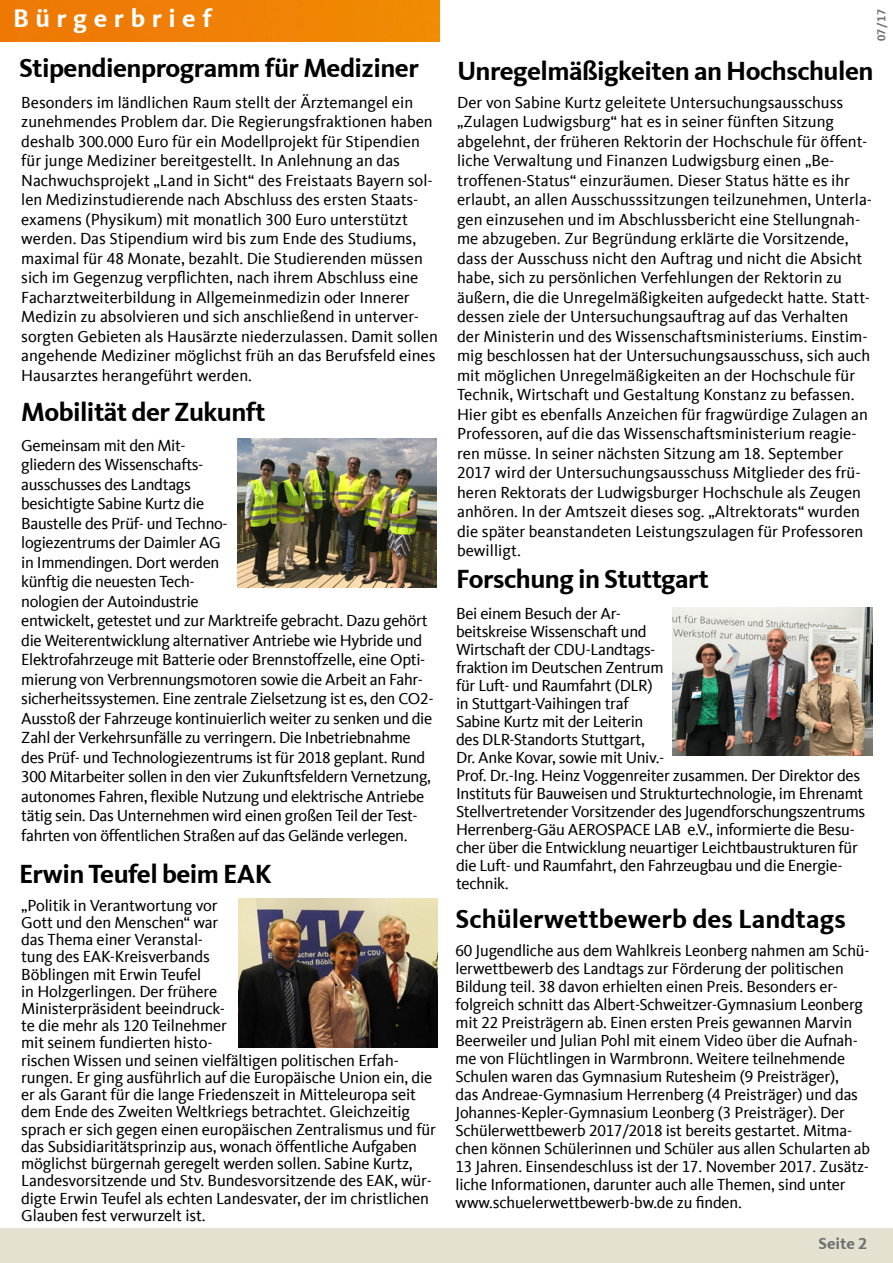
<style>
.page{position:relative;width:893px;height:1263px;background:#fff}
.page>*{position:absolute;margin:0;border:0;box-sizing:border-box;transform-origin:0 0}
.t1{font:700 27px "CDU Kievit Tab";letter-spacing:-.02em;color:#000}
.t2{font:700 27px "CDU Kievit Tab";color:#000}
.t3{font:700 26.1px "CDU Kievit Tab";letter-spacing:.25em;color:#fff}
.t4{font:16.5px/19.5px "CDU Kievit Tab";letter-spacing:-.01em;color:#000}
.t5{font:700 16.5px "CDU Kievit Tab";color:#706f6f}
.t6{font:700 12px "CDU Kievit Tab";color:#706f6f}
</style>
<div class="page">
<img style="left:0;top:0;width:440px;height:41px">
<div style="left:0;top:1228px;width:893px;height:35px;background:#e4e1d1"></div>
<img style="left:237px;top:439px;width:200px;height:149px">
<img style="left:673px;top:607px;width:200px;height:149px">
<img style="left:238px;top:899px;width:200px;height:148px">
<h2 class="t3" style="left:13px;top:3px;width:200px">Bürgerbrief</h2>
<h1 class="t1" style="left:19px;top:52px;width:401px">Stipendienprogramm für Mediziner</h1>
<p class="t4" style="left:21px;top:93px;width:418px">Besonders im ländlichen Raum stellt der Ärztemangel ein zunehmendes Problem dar. Die Regierungsfraktionen haben deshalb 300.000 Euro für ein Modellprojekt für Stipendien für junge Mediziner bereitgestellt. In Anlehnung an das Nachwuchsprojekt „Land in Sicht“ des Freistaats Bayern sol&shy;len Medizinstudierende nach Abschluss des ersten Staats&shy;examens (Physikum) mit monatlich 300 Euro unterstützt werden. Das Stipendium wird bis zum Ende des Studiums, maximal für 48 Monate, bezahlt. Die Studierenden müssen sich im Gegenzug verpflichten, nach ihrem Abschluss eine Facharztweiterbildung in Allgemeinmedizin oder Innerer Medizin zu absolvieren und sich anschließend in unterver&shy;sorgten Gebieten als Hausärzte niederzulassen. Damit sollen angehende Mediziner möglichst früh an das Berufsfeld eines Hausarztes herangeführt werden.</p>
<h1 class="t1" style="left:21px;top:396px;width:246px">Mobilität der Zukunft</h1>
<p class="t4" style="left:21px;top:436px;width:414px">Gemeinsam mit den Mit-<br>gliedern des Wissenschafts-<br>ausschusses des Landtags<br>besichtigte Sabine Kurtz die<br>Baustelle des Prüf- und Techno-<br>logiezentrums der Daimler AG<br>in Immendingen. Dort werden<br>künftig die neuesten Tech-<br>nologien der Autoindustrie<br>entwickelt, getestet und zur Marktreife gebracht. Dazu gehört die Weiterentwicklung alternativer Antriebe wie Hybride und Elektrofahrzeuge mit Batterie oder Brennstoffzelle, eine Opti&shy;mierung von Verbrennungsmotoren sowie die Arbeit an Fahr&shy;sicherheitssystemen. Eine zentrale Zielsetzung ist es, den CO2- Ausstoß der Fahrzeuge kontinuierlich weiter zu senken und die Zahl der Verkehrsunfälle zu verringern. Die Inbetriebnahme des Prüf- und Technologiezentrums ist für 2018 geplant. Rund 300 Mitarbeiter sollen in den vier Zukunftsfeldern Vernetzung, autonomes Fahren, flexible Nutzung und elektrische Antriebe tätig sein. Das Unternehmen wird einen großen Teil der Test&shy;fahrten von öffentlichen Straßen auf das Gelände verlegen.</p>
<h1 class="t1" style="left:19px;top:858px;width:254px">Erwin Teufel beim EAK</h1>
<p class="t4" style="left:21px;top:896px;width:416px;line-height:17.2px">„Politik in Verantwortung vor<br>Gott und den Menschen“ war<br>das Thema einer Veranstal-<br>tung des EAK-Kreisverbands<br>Böblingen mit Erwin Teufel<br>in Holzgerlingen. Der frühere<br>Ministerpräsident beeindruck-<br>te die mehr als 120 Teilnehmer<br>mit seinem fundierten histo-<br>rischen Wissen und seinen vielfältigen politischen Erfah&shy;rungen. Er ging ausführlich auf die Europäische Union ein, die er als Garant für die lange Friedenszeit in Mitteleuropa seit dem Ende des Zweiten Weltkriegs betrachtet. Gleichzeitig sprach er sich gegen einen europäischen Zentralismus und für das Subsidiaritätsprinzip aus, wonach öffentliche Aufgaben möglichst bürgernah geregelt werden sollen. Sabine Kurtz, Landesvorsitzende und Stv. Bundesvorsitzende des EAK, wür&shy;digte Erwin Teufel als echten Landesvater, der im christlichen Glauben fest verwurzelt ist.</p>
<p class="t6" style="left:874px;top:41px;width:34px;rotate:-90deg">07/17</p>
<h1 class="t1" style="left:457px;top:55px;width:418px">Unregelmäßigkeiten an Hochschulen</h1>
<p class="t4" style="left:457px;top:92px;width:416px">Der von Sabine Kurtz geleitete Untersuchungsausschuss „Zulagen Ludwigsburg“ hat es in seiner fünften Sitzung abgelehnt, der früheren Rektorin der Hochschule für öffent&shy;liche Verwaltung und Finanzen Ludwigsburg einen „Be&shy;troffenen-Status“ einzuräumen. Dieser Status hätte es ihr erlaubt, an allen Ausschusssitzungen teilzunehmen, Unterla&shy;gen einzusehen und im Abschlussbericht eine Stellungnah&shy;me abzugeben. Zur Begründung erklärte die Vorsitzende, dass der Ausschuss nicht den Auftrag und nicht die Absicht habe, sich zu persönlichen Verfehlungen der Rektorin zu äußern, die die Unregelmäßigkeiten aufgedeckt hatte. Statt&shy;dessen ziele der Untersuchungsauftrag auf das Verhalten der Ministerin und des Wissenschaftsministeriums. Einstim&shy;mig beschlossen hat der Untersuchungsausschuss, sich auch mit möglichen Unregelmäßigkeiten an der Hochschule für Technik, Wirtschaft und Gestaltung Konstanz zu befassen.<br>Hier gibt es ebenfalls Anzeichen für fragwürdige Zulagen an Professoren, auf die das Wissenschaftsministerium reagie&shy;ren müsse. In seiner nächsten Sitzung am 18. September 2017 wird der Untersuchungsausschuss Mitglieder des frü&shy;heren Rektorats der Ludwigsburger Hochschule als Zeugen anhören. In der Amtszeit dieses sog. „Altrektorats“ wurden die später beanstandeten Leistungszulagen für Professoren bewilligt.</p>
<h1 class="t1" style="left:456px;top:563px;width:254px">Forschung in Stuttgart</h1>
<p class="t4" style="left:456px;top:605px;width:411px;line-height:18px">Bei einem Besuch der Ar-<br>beitskreise Wissenschaft und<br>Wirtschaft der CDU-Landtags-<br>fraktion im Deutschen Zentrum<br>für Luft- und Raumfahrt (DLR)<br>in Stuttgart-Vaihingen traf<br>Sabine Kurtz mit der Leiterin<br>des DLR-Standorts Stuttgart,<br>Dr. Anke Kovar, sowie mit Univ.-<br>Prof. Dr.-Ing. Heinz Voggenreiter zusammen. Der Direktor des Instituts für Bauweisen und Strukturtechnologie, im Ehrenamt Stellvertretender Vorsitzender des Jugendforschungszentrums Herrenberg-Gäu AEROSPACE LAB e.V., informierte die Besu&shy;cher über die Entwicklung neuartiger Leichtbaustrukturen für die Luft- und Raumfahrt, den Fahrzeugbau und die Energie&shy;technik.</p>
<h1 class="t2" style="left:455px;top:903px;width:392px">Schülerwettbewerb des Landtags</h1>
<p class="t4" style="left:455px;top:942px;width:416px;line-height:18px">60 Jugendliche aus dem Wahlkreis Leonberg nahmen am Schü&shy;lerwettbewerb des Landtags zur Förderung der politischen Bildung teil. 38 davon erhielten einen Preis. Besonders er&shy;folgreich schnitt das Albert-Schweitzer-Gymnasium Leonberg mit 22 Preisträgern ab. Einen ersten Preis gewannen Marvin Beerweiler und Julian Pohl mit einem Video über die Aufnah&shy;me von Flüchtlingen in Warmbronn. Weitere teilnehmende Schulen waren das Gymnasium Rutesheim (9 Preisträger),<br>das Andreae-Gymnasium Herrenberg (4 Preisträger) und das Johannes-Kepler-Gymnasium Leonberg (3 Preisträger). Der Schülerwettbewerb 2017/2018 ist bereits gestartet. Mitma&shy;chen können Schülerinnen und Schüler aus allen Schularten ab 13 Jahren. Einsendeschluss ist der 17. November 2017. Zusätz&shy;liche Informationen, darunter auch alle Themen, sind unter www.schuelerwettbewerb-bw.de zu finden.</p>
<p class="t5" style="left:819px;top:1234px;width:50px">Seite 2</p>
</div>
